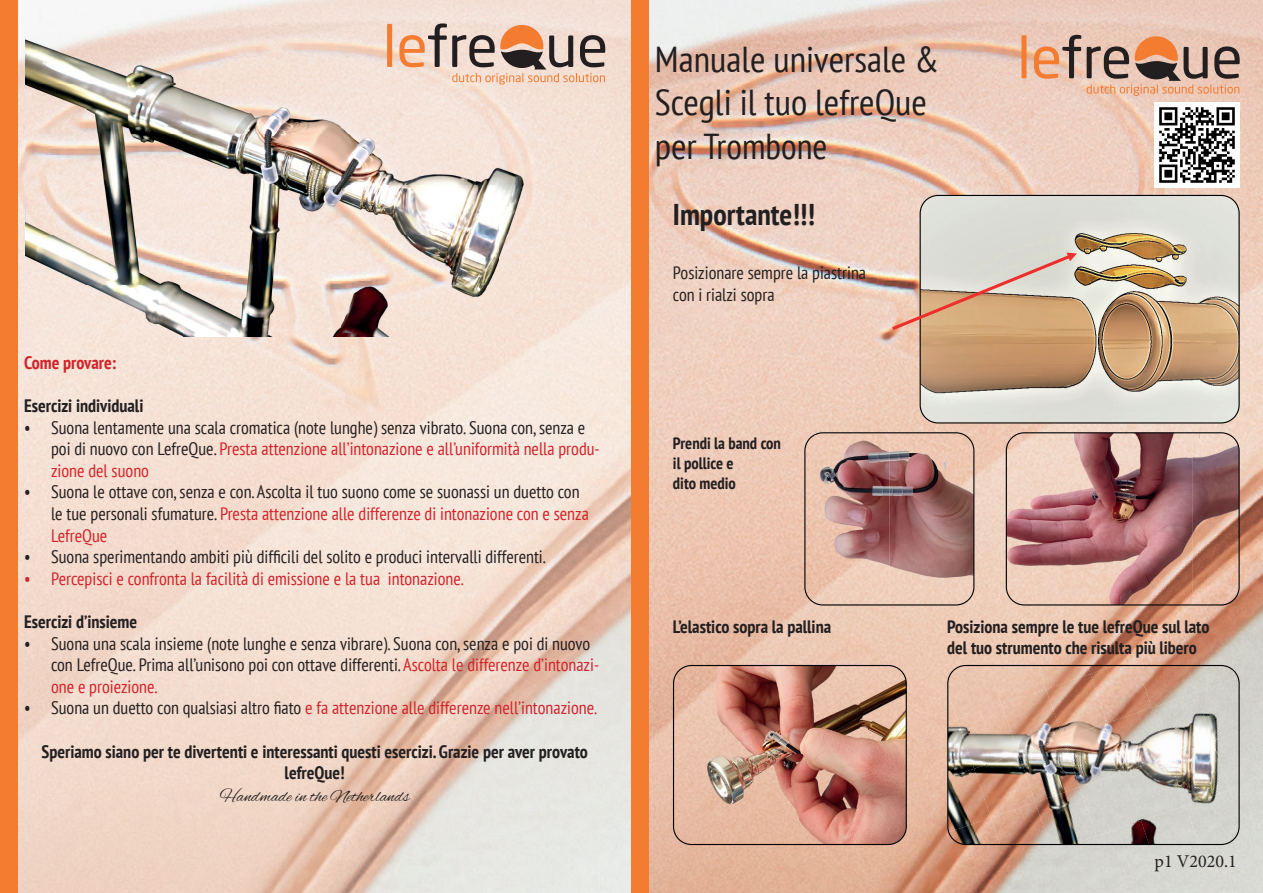
<style>
.page{position:relative;width:1263px;height:893px;background:#fff}
.page>*{position:absolute;margin:0;border:0;box-sizing:border-box;transform-origin:0 0}
.t1{font:condensed 36px/43.2px "PT Sans";color:#231f20;scale:1.04 1}
.t2{font:700 condensed 30px "PT Sans";color:#231f20}
.t3{font:condensed 18px/21.6px "PT Sans";color:#231f20}
.t4{font:700 condensed 18px/21.6px "PT Sans";color:#231f20;text-align:center}
.t5{font:condensed 18px "PT Sans";color:#d1232a}
.t6{font:18px "Alex Brush";color:#231f20}
.t7{font:700 condensed 18px "PT Sans";color:#d1232a}
.t8{font:18px "Minion Pro";color:#231f20}
.t9{font:700 condensed 16.5px/19.8px "PT Sans";color:#231f20}
.s1{color:#d1232a}
.s2{color:#231f20}
</style>
<div class="page">
<img style="left:17px;top:0;width:1246px;height:893px">
<img style="left:25px;top:34px;width:580px;height:302px">
<div style="left:387px;top:24px;width:5px;height:43px;background:#f47c30"></div>
<svg style="left:399px;top:23px;width:206px;height:62px;background:#ceb1a0"></svg>
<img style="left:1006px;top:432px;width:234px;height:173px">
<img style="left:947px;top:665px;width:293px;height:180px">
<svg style="left:920px;top:195px;width:320px;height:228px;background:#ccbba5"></svg>
<svg style="left:804px;top:432px;width:170px;height:173px;background:#bb9188"></svg>
<svg style="left:892px;top:253px;width:185px;height:77px;background:#d7baa2"></svg>
<div style="left:1021px;top:35px;width:5px;height:43px;background:#f47c30"></div>
<svg style="left:1034px;top:35px;width:47px;height:44px;background:#d1a187"></svg>
<svg style="left:1087px;top:36px;width:153px;height:60px;background:#c19a86"></svg>
<img style="left:1154px;top:102px;width:86px;height:85px">
<img style="left:673px;top:665px;width:234px;height:180px">
<div style="left:631px;top:0;width:17px;height:893px;background:#f47c30"></div>
<div style="left:0;top:0;width:17px;height:893px;background:#f47c30"></div>
<p class="t7" style="left:24px;top:351px;width:94px">Come provare:</p>
<p class="t4" style="left:24px;top:394px;width:121px">Esercizi individuali</p>
<p class="t3" style="left:51px;top:416px;width:550px;text-indent:-27px">• Suona lentamente una scala cromatica (note lunghe) senza vibrato. Suona con, senza e poi di nuovo con LefreQue. <span class="s1">Presta attenzione all’intonazione e all’uniformità nella produ&shy;zione del suono</span></p>
<p class="t3" style="left:51px;top:481px;width:539px;text-indent:-27px">• Suona le ottave con, senza e con. Ascolta il tuo suono come se suonassi un duetto con le tue personali sfumature. <span class="s1">Presta attenzione alle differenze di intonazione con e senza<br>LefreQue</span></p>
<p class="t3" style="left:24px;top:546px;width:523px">• Suona sperimentando ambiti più difficili del solito e produci intervalli differenti.</p>
<p class="t5" style="left:24px;top:567px;width:441px">• Percepisci e confronta la facilità di emissione e la tua intonazione.</p>
<p class="t4" style="left:24px;top:610px;width:115px">Esercizi d’insieme</p>
<p class="t3" style="left:51px;top:632px;width:550px;text-indent:-27px">• Suona una scala insieme (note lunghe e senza vibrare). Suona con, senza e poi di nuovo con LefreQue. Prima all’unisono poi con ottave differenti. <span class="s1">Ascolta le differenze d’intonazi&shy;one e proiezione.</span></p>
<p class="t5" style="left:24px;top:696px;width:575px"><span class="s2">• Suona un duetto con qualsiasi altro fiato</span> e fa attenzione alle differenze nell’intonazione.</p>
<p class="t4" style="left:41px;top:740px;width:548px">Speriamo siano per te divertenti e interessanti questi esercizi. Grazie per aver provato lefreQue!</p>
<p class="t6" style="left:220px;top:786px;width:191px">Handmade in the Netherlands</p>
<h1 class="t1" style="left:655px;top:37px;width:275px">Manuale universale &amp;<br>Scegli il tuo lefreQue per Trombone</h1>
<h2 class="t2" style="left:673px;top:195px;width:144px">Importante!!!</h2>
<p class="t3" style="left:673px;top:262px;width:195px">Posizionare sempre la piastrina con i rialzi sopra</p>
<p class="t9" style="left:673px;top:433px;width:110px">Prendi la band con il pollice e<br>dito medio</p>
<p class="t4" style="left:673px;top:615px;width:160px">L’elastico sopra la pallina</p>
<p class="t4" style="left:947px;top:615px;width:264px;text-align:left">Posiziona sempre le tue lefreQue sul lato del tuo strumento che risulta più libero</p>
<p class="t8" style="left:1154px;top:849px;width:84px">p1 V2020.1</p>
</div>
